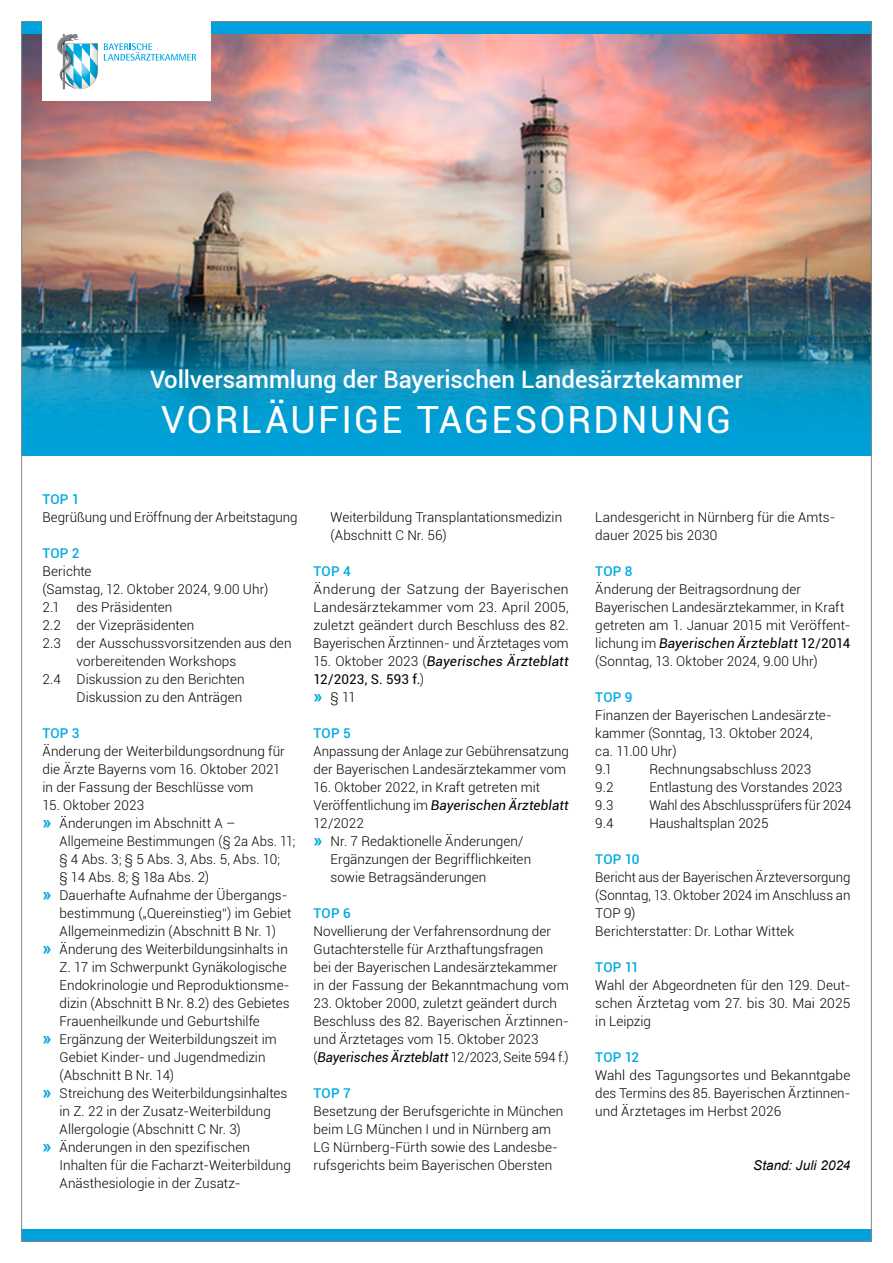
<style>
.page{position:relative;width:893px;height:1263px;background:#fff}
.page>*{position:absolute;margin:0;border:0;box-sizing:border-box;transform-origin:0 0}
.t1{font:37.5px "Roboto";letter-spacing:.06em;color:#fff}
.t2{font:500 24px "Roboto";color:#fff}
.t3{font:300 13.5px/18px "Roboto";letter-spacing:.005em;color:#000}
.t4{font:italic 13.5px/18px "Roboto";letter-spacing:.01em;color:#000}
.t5{font:500 13.5px "Roboto";letter-spacing:.005em;color:#00a9e0}
.t6{font:italic 13.5px "Arial";letter-spacing:.01em;color:#000}
.s1{font-family:"Arial";font-weight:700;font-size:16.5px;color:#00a9e0}
.s2{font-weight:300;font-style:normal}
.s3{font-style:normal}
.s4{font-family:"Arial";font-weight:700;font-style:normal;font-size:16.5px;color:#00a9e0}
.s5{font-weight:400;font-style:italic}
.s6{font-weight:400}
</style>
<div class="page">
<img style="left:23px;top:34px;width:847px;height:264px">
<div style="left:21px;top:21px;width:851px;height:13px;background:#00a1dd"></div>
<div style="left:21px;top:1229px;width:851px;height:13px;background:#00a1dd"></div>
<img style="left:23px;top:298px;width:847px;height:158px">
<div style="left:43px;top:13px;width:168px;height:88px;background:#fff"></div>
<svg style="left:104px;top:43px;width:92px;height:18px"></svg>
<svg style="left:57px;top:34px;width:41px;height:56px"></svg>
<h2 class="t2" style="left:150px;top:363px;width:594px">Vollversammlung der Bayerischen Landesärztekammer</h2>
<h1 class="t1" style="left:161px;top:394px;width:572px">VORLÄUFIGE TAGESORDNUNG</h1>
<p class="t5" style="left:43px;top:490px;width:39px">TOP 1</p>
<p class="t3" style="left:43px;top:508px;width:257px">Begrüßung und Eröffnung der Arbeitstagung</p>
<p class="t5" style="left:43px;top:544px;width:39px">TOP 2</p>
<p class="t3" style="left:43px;top:562px;width:51px">Berichte</p>
<p class="t3" style="left:43px;top:580px;width:227px">(Samstag, 12. Oktober 2024, 9.00 Uhr)</p>
<p class="t3" style="left:43px;top:598px;width:131px">2.1 des Präsidenten</p>
<p class="t3" style="left:43px;top:616px;width:153px">2.2 der Vizepräsidenten</p>
<p class="t3" style="left:43px;top:634px;width:251px">2.3 der Ausschussvorsitzenden aus den</p>
<p class="t3" style="left:77px;top:652px;width:161px">vorbereitenden Workshops</p>
<p class="t3" style="left:43px;top:670px;width:204px">2.4 Diskussion zu den Berichten</p>
<p class="t3" style="left:77px;top:688px;width:167px">Diskussion zu den Anträgen</p>
<p class="t5" style="left:43px;top:724px;width:39px">TOP 3</p>
<p class="t3" style="left:43px;top:742px;width:244px">Änderung der Weiterbildungsordnung für die Ärzte Bayerns vom 16. Oktober 2021 in der Fassung der Beschlüsse vom</p>
<p class="t3" style="left:43px;top:796px;width:103px">15. Oktober 2023</p>
<p class="t3" style="left:43px;top:814px;width:194px"><span class="s1">»</span> Änderungen im Abschnitt A –</p>
<p class="t3" style="left:60px;top:832px;width:237px">Allgemeine Bestimmungen (§ 2a Abs. 11;</p>
<p class="t3" style="left:60px;top:850px;width:222px">§ 4 Abs. 3; § 5 Abs. 3, Abs. 5, Abs. 10;</p>
<p class="t3" style="left:60px;top:868px;width:151px">§ 14 Abs. 8; § 18a Abs. 2)</p>
<p class="t3" style="left:43px;top:886px;width:246px"><span class="s1">»</span> Dauerhafte Aufnahme der Übergangs-</p>
<p class="t3" style="left:60px;top:904px;width:234px">bestimmung („Quereinstieg“) im Gebiet</p>
<p class="t3" style="left:60px;top:922px;width:218px">Allgemeinmedizin (Abschnitt B Nr. 1)</p>
<p class="t3" style="left:43px;top:940px;width:247px"><span class="s1">»</span> Änderung des Weiterbildungsinhalts in</p>
<p class="t3" style="left:60px;top:958px;width:229px">Z. 17 im Schwerpunkt Gynäkologische</p>
<p class="t3" style="left:60px;top:976px;width:232px">Endokrinologie und Reproduktionsme-</p>
<p class="t3" style="left:60px;top:994px;width:231px">dizin (Abschnitt B Nr. 8.2) des Gebietes</p>
<p class="t3" style="left:60px;top:1012px;width:202px">Frauenheilkunde und Geburtshilfe</p>
<p class="t3" style="left:43px;top:1030px;width:236px"><span class="s1">»</span> Ergänzung der Weiterbildungszeit im</p>
<p class="t3" style="left:60px;top:1048px;width:208px">Gebiet Kinder- und Jugendmedizin</p>
<p class="t3" style="left:60px;top:1066px;width:116px">(Abschnitt B Nr. 14)</p>
<p class="t3" style="left:43px;top:1084px;width:246px"><span class="s1">»</span> Streichung des Weiterbildungsinhaltes</p>
<p class="t3" style="left:60px;top:1102px;width:213px">in Z. 22 in der Zusatz-Weiterbildung</p>
<p class="t3" style="left:60px;top:1120px;width:183px">Allergologie (Abschnitt C Nr. 3)</p>
<p class="t3" style="left:43px;top:1138px;width:209px"><span class="s1">»</span> Änderungen in den spezifischen</p>
<p class="t3" style="left:60px;top:1156px;width:233px">Inhalten für die Facharzt-Weiterbildung</p>
<p class="t3" style="left:60px;top:1174px;width:183px">Anästhesiologie in der Zusatz-</p>
<p class="t3" style="left:331px;top:508px;width:233px">Weiterbildung Transplantationsmedizin (Abschnitt C Nr. 56)</p>
<p class="t5" style="left:314px;top:562px;width:39px">TOP 4</p>
<p class="t3" style="left:314px;top:580px;width:257px;text-align:justify">Änderung der Satzung der Bayerischen Landesärztekammer vom 23. April 2005, zuletzt geändert durch Beschluss des 82.<br>Bayerischen Ärztinnen- und Ärztetages vom</p>
<p class="t4" style="left:314px;top:652px;width:257px"><span class="s2">15. Oktober 2023 (</span>Bayerisches Ärzteblatt<br><span class="s3">12/2023, S. 593 f.</span><span class="s2">)<br></span><span class="s4">»</span> <span class="s2">§ 11</span></p>
<p class="t5" style="left:314px;top:724px;width:39px">TOP 5</p>
<p class="t3" style="left:314px;top:742px;width:257px">Anpassung der Anlage zur Gebührensatzung der Bayerischen Landesärztekammer vom</p>
<p class="t3" style="left:314px;top:778px;width:228px">16. Oktober 2022, in Kraft getreten mit</p>
<p class="t4" style="left:314px;top:796px;width:257px"><span class="s2">Veröffentlichung im</span> Bayerischen Ärzteblatt</p>
<p class="t3" style="left:314px;top:814px;width:52px">12/2022</p>
<p class="t3" style="left:314px;top:832px;width:212px"><span class="s1">»</span> Nr. 7 Redaktionelle Änderungen/</p>
<p class="t3" style="left:331px;top:850px;width:202px">Ergänzungen der Begrifflichkeiten</p>
<p class="t3" style="left:331px;top:868px;width:157px">sowie Betragsänderungen</p>
<p class="t5" style="left:314px;top:904px;width:39px">TOP 6</p>
<p class="t3" style="left:314px;top:922px;width:257px">Novellierung der Verfahrensordnung der Gutachterstelle für Arzthaftungsfragen<br>bei der Bayerischen Landesärztekammer in der Fassung der Bekanntmachung vom</p>
<p class="t3" style="left:314px;top:994px;width:257px">23. Oktober 2000, zuletzt geändert durch Beschluss des 82. Bayerischen Ärztinnen&shy;und Ärztetages vom 15. Oktober 2023 (<span class="s5">Bayerisches Ärzteblatt</span> 12/2023, Seite 594 f.)</p>
<p class="t5" style="left:314px;top:1084px;width:39px">TOP 7</p>
<p class="t3" style="left:314px;top:1102px;width:251px">Besetzung der Berufsgerichte in München beim LG München I und in Nürnberg am LG Nürnberg-Fürth sowie des Landesbe&shy;rufsgerichts beim Bayerischen Obersten</p>
<p class="t3" style="left:595px;top:508px;width:241px">Landesgericht in Nürnberg für die Amts&shy;dauer 2025 bis 2030</p>
<p class="t5" style="left:595px;top:562px;width:39px">TOP 8</p>
<p class="t3" style="left:595px;top:580px;width:257px">Änderung der Beitragsordnung der Bayerischen Landesärztekammer, in Kraft getreten am 1. Januar 2015 mit Veröffent&shy;lichung im <span class="s5">Bayerischen Ärzteblatt</span> <span class="s6">12/2014 </span>(Sonntag, 13. Oktober 2024, 9.00 Uhr)</p>
<p class="t5" style="left:595px;top:688px;width:39px">TOP 9</p>
<p class="t3" style="left:595px;top:706px;width:238px">Finanzen der Bayerischen Landesärzte&shy;kammer (Sonntag, 13. Oktober 2024, ca. 11.00 Uhr)<br>9.1</p>
<p class="t3" style="left:649px;top:760px;width:163px">Rechnungsabschluss 2023</p>
<p class="t3" style="left:595px;top:778px;width:20px">9.2</p>
<p class="t3" style="left:649px;top:778px;width:195px">Entlastung des Vorstandes 2023</p>
<p class="t3" style="left:595px;top:796px;width:20px">9.3</p>
<p class="t3" style="left:649px;top:796px;width:204px">Wahl des Abschlussprüfers für 2024</p>
<p class="t3" style="left:595px;top:814px;width:20px">9.4</p>
<p class="t3" style="left:649px;top:814px;width:121px">Haushaltsplan 2025</p>
<p class="t5" style="left:595px;top:850px;width:46px">TOP 10</p>
<p class="t3" style="left:595px;top:868px;width:257px">Bericht aus der Bayerischen Ärzteversorgung (Sonntag, 13. Oktober 2024 im Anschluss an TOP 9)<br>Berichterstatter: Dr. Lothar Wittek</p>
<p class="t5" style="left:595px;top:958px;width:45px">TOP 11</p>
<p class="t3" style="left:595px;top:976px;width:257px;text-align:justify">Wahl der Abgeordneten für den 129. Deut&shy;schen Ärztetag vom 27. bis 30. Mai 2025 in Leipzig</p>
<p class="t5" style="left:595px;top:1048px;width:45px">TOP 12</p>
<p class="t3" style="left:595px;top:1066px;width:257px;text-align:justify">Wahl des Tagungsortes und Bekanntgabe des Termins des 85. Bayerischen Ärztinnen&shy;und Ärztetages im Herbst 2026</p>
<p class="t6" style="left:753px;top:1157px;width:99px">Stand: Juli 2024</p>
</div>
